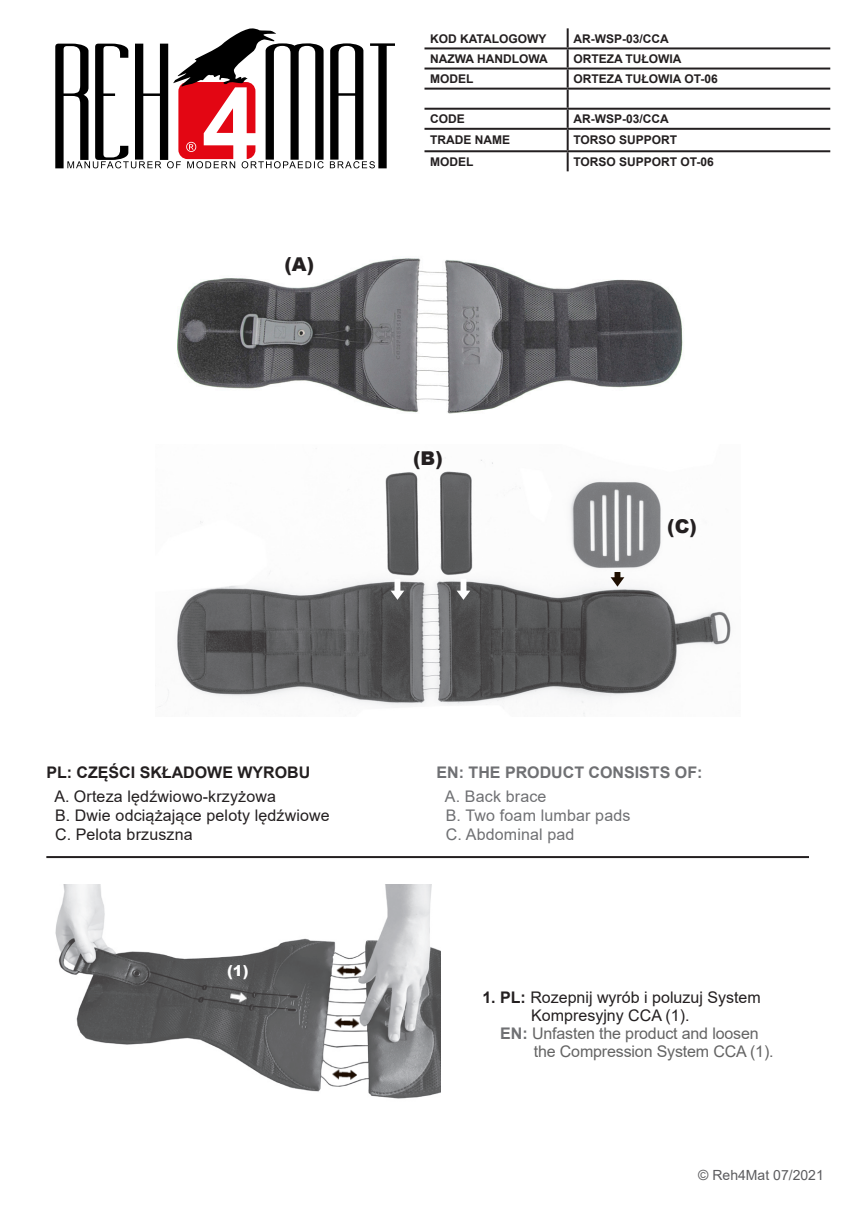
<style>
.page{position:relative;width:862px;height:1214px;background:#fff}
.page>*{position:absolute;margin:0;border:0;box-sizing:border-box;transform-origin:0 0}
.t1{font:900 19px "Arial";color:#231f20}
.t2{font:16px "Arial";letter-spacing:.01em;color:#231f20}
.t3{font:16px "Arial";letter-spacing:-.01em;color:#646464}
.t4{font:16px "Arial";letter-spacing:.01em;color:#6f7073}
.t5{font:700 16px "Arial";color:#6f7073}
.t6{font:700 16px "Arial";color:#231f20}
.t7{font:900 15px "Arial";color:#fff}
.t8{font:14px "Arial";color:#5c5c5f}
.t9{font:700 12px "Arial";color:#231f20}
.s1{font-weight:700}
.s2{font-weight:700;color:#6f7073}
</style>
<div class="page">
<hr style="left:424px;top:47px;width:144px;height:2px;background:#231f20">
<hr style="left:568px;top:47px;width:262px;height:2px;background:#231f20">
<hr style="left:424px;top:67px;width:144px;height:2px;background:#231f20">
<hr style="left:568px;top:67px;width:262px;height:2px;background:#231f20">
<hr style="left:424px;top:88px;width:144px;height:2px;background:#231f20">
<hr style="left:568px;top:88px;width:262px;height:2px;background:#231f20">
<hr style="left:424px;top:108px;width:144px;height:2px;background:#231f20">
<hr style="left:568px;top:108px;width:262px;height:2px;background:#231f20">
<svg style="left:567px;top:28px;width:2px;height:100px"></svg>
<hr style="left:424px;top:128px;width:144px;height:2px;background:#231f20">
<hr style="left:568px;top:128px;width:262px;height:2px;background:#231f20">
<hr style="left:567px;top:130px;width:2px;height:20px;background:#231f20">
<hr style="left:424px;top:150px;width:144px;height:2px;background:#231f20">
<hr style="left:568px;top:150px;width:262px;height:2px;background:#231f20">
<svg style="left:567px;top:152px;width:2px;height:19px"></svg>
<svg style="left:55px;top:28px;width:340px;height:140px"></svg>
<img style="left:177px;top:258px;width:506px;height:156px">
<img style="left:159px;top:457px;width:572px;height:259px">
<svg style="left:383px;top:574px;width:27px;height:29px"></svg>
<svg style="left:449px;top:574px;width:28px;height:29px"></svg>
<img style="left:605px;top:572px;width:25px;height:16px">
<hr style="left:46px;top:856px;width:763px;height:2px;background:#231f20">
<img style="left:55px;top:884px;width:385px;height:215px">
<svg style="left:222px;top:980px;width:29px;height:28px"></svg>
<img style="left:335px;top:961px;width:7px;height:20px">
<img style="left:342px;top:961px;width:20px;height:20px">
<img style="left:333px;top:1013px;width:7px;height:20px">
<img style="left:340px;top:1013px;width:20px;height:20px">
<img style="left:331px;top:1064px;width:7px;height:20px">
<img style="left:338px;top:1064px;width:20px;height:21px">
<p class="t1" style="left:285px;top:251px;width:31px">(A)</p>
<p class="t9" style="left:430px;top:30px;width:118px">KOD KATALOGOWY</p>
<p class="t9" style="left:573px;top:30px;width:97px">AR-WSP-03/CCA</p>
<p class="t9" style="left:430px;top:50px;width:119px">NAZWA HANDLOWA</p>
<p class="t9" style="left:573px;top:50px;width:110px">ORTEZA TUŁOWIA</p>
<p class="t9" style="left:430px;top:70px;width:45px">MODEL</p>
<p class="t9" style="left:573px;top:70px;width:146px">ORTEZA TUŁOWIA OT-06</p>
<p class="t9" style="left:430px;top:110px;width:36px">CODE</p>
<p class="t9" style="left:573px;top:110px;width:97px">AR-WSP-03/CCA</p>
<p class="t9" style="left:430px;top:132px;width:81px">TRADE NAME</p>
<p class="t9" style="left:573px;top:132px;width:105px">TORSO SUPPORT</p>
<p class="t9" style="left:430px;top:153px;width:45px">MODEL</p>
<p class="t9" style="left:573px;top:153px;width:142px">TORSO SUPPORT OT-06</p>
<p class="t1" style="left:413px;top:444px;width:31px">(B)</p>
<p class="t1" style="left:667px;top:512px;width:31px">(C)</p>
<p class="t6" style="left:46px;top:760px;width:266px">PL: CZĘŚCI SKŁADOWE WYROBU</p>
<p class="t2" style="left:54px;top:785px;width:223px">A. Orteza lędźwiowo-krzyżowa</p>
<p class="t2" style="left:55px;top:804px;width:276px">B. Dwie odciążające peloty lędźwiowe</p>
<p class="t2" style="left:55px;top:823px;width:139px">C. Pelota brzuszna</p>
<p class="t7" style="left:227px;top:960px;width:23px">(1)</p>
<p class="t5" style="left:436px;top:760px;width:267px">EN: THE PRODUCT CONSISTS OF:</p>
<p class="t4" style="left:445px;top:785px;width:103px">A. Back brace</p>
<p class="t4" style="left:446px;top:804px;width:186px">B. Two foam lumbar pads</p>
<p class="t4" style="left:446px;top:823px;width:130px">C. Abdominal pad</p>
<p class="t2" style="left:482px;top:985px;width:280px"><span class="s1">1. PL:</span> Rozepnij wyrób i poluzuj System</p>
<p class="t2" style="left:531px;top:1003px;width:160px">Kompresyjny CCA (1).</p>
<p class="t3" style="left:500px;top:1021px;width:260px"><span class="s2">EN:</span> Unfasten the product and loosen</p>
<p class="t3" style="left:534px;top:1039px;width:241px">the Compression System CCA (1).</p>
<p class="t8" style="left:698px;top:1164px;width:127px">© Reh4Mat 07/2021</p>
</div>
